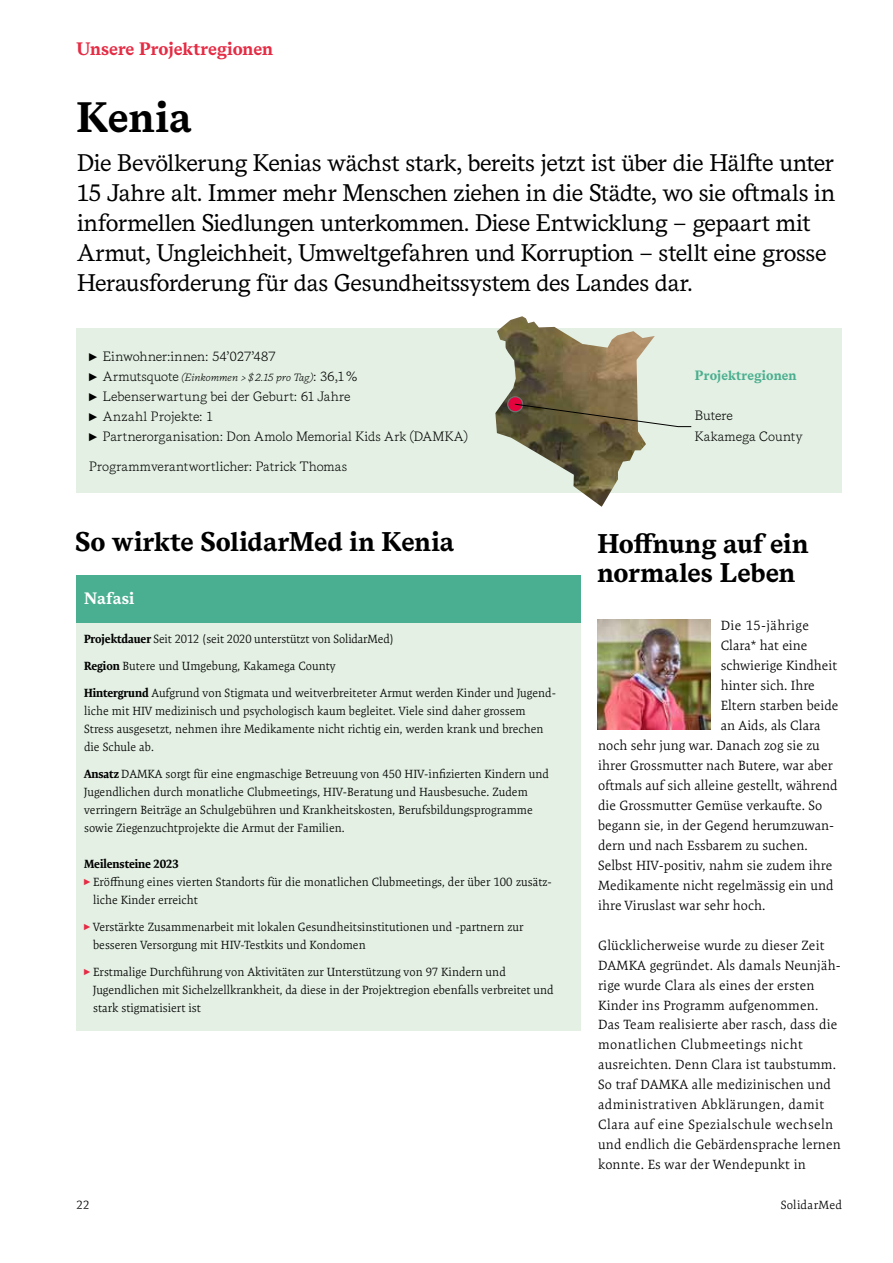
<style>
.page{position:relative;width:893px;height:1263px;background:#fff}
.page>*{position:absolute;margin:0;border:0;box-sizing:border-box;transform-origin:0 0}
.t1{font:700 42.45px "Messina Serif";color:#000}
.t2{font:700 27px/29.2px "Messina Serif";letter-spacing:-.005em;color:#000}
.t3{font:24px/30px "Messina Serif";letter-spacing:-.02em;color:#000}
.t4{font:700 18px "Messina Serif";letter-spacing:-.01em;color:#e52c45}
.t5{font:700 16.5px "Messina Serif";letter-spacing:.01em;color:#fff}
.t6{font:300 13.5px/20px "Expo Serif Pro";letter-spacing:.01em;color:#000}
.t7{font:300 13.5px/20px "Messina Serif";letter-spacing:-.005em;color:#000}
.t8{font:700 13.5px "Messina Serif";color:#4aae90}
.t9{font:300 13.5px "Expo Serif Pro";letter-spacing:.03em;color:#000}
.t10{font:300 12px/18px "Expo Serif Pro";color:#000}
.t11{font:700 12px "Expo Serif Pro";letter-spacing:-.01em;color:#000}
.t12{font:300 12px "Expo Serif Pro";letter-spacing:.02em;color:#000}
.t13{font:italic 300 10.5px "Messina Serif";letter-spacing:-.005em;color:#000}
.s1{font-family:"Andale Mono";font-weight:400}
.s2{font-family:"Andale Mono";font-weight:400;font-style:normal;font-size:13.5px}
.s3{font-style:normal;font-size:13.5px}
.s4{font-weight:700}
.s5{font-family:"Andale Mono";font-weight:400;font-size:10.5px;color:#e52c45}
</style>
<div class="page">
<div style="left:76px;top:617px;width:505px;height:414px;background:#e3f0e3"></div>
<div style="left:76px;top:575px;width:505px;height:47px;background:#4aae90"></div>
<img style="left:597px;top:619px;width:114px;height:110px">
<div style="left:77px;top:328px;width:765px;height:164px;background:#e3f0e3"></div>
<img style="left:495px;top:316px;width:160px;height:191px">
<svg style="left:507px;top:396px;width:185px;height:31px"></svg>
<h3 class="t4" style="left:77px;top:35px;width:198px">Unsere Projektregionen</h3>
<h1 class="t1" style="left:76px;top:85px;width:117px">Kenia</h1>
<p class="t3" style="left:77px;top:147px;width:760px">Die Bevölkerung Kenias wächst stark, bereits jetzt ist über die Hälfte unter 15 Jahre alt. Immer mehr Menschen ziehen in die Städte, wo sie oftmals in informellen Siedlungen unterkommen. Diese Entwicklung – gepaart mit Armut, Ungleichheit, Umweltgefahren und Korruption – stellt eine grosse Herausforderung für das Gesundheitssystem des Landes dar.</p>
<p class="t7" style="left:89px;top:346px;width:188px"><span class="s1">►</span> Einwohner:innen: 54’027’487</p>
<p class="t13" style="left:89px;top:369px;width:269px"><span class="s2">►</span> <span class="s3">Armutsquote</span> (Einkommen &gt;$2.15 pro Tag)<span class="s3">: 36,1 %</span></p>
<p class="t7" style="left:89px;top:386px;width:380px"><span class="s1">►</span> Lebenserwartung bei der Geburt: 61 Jahre<br><span class="s1">►</span> Anzahl Projekte: 1<br><span class="s1">►</span> Partnerorganisation: Don Amolo Memorial Kids Ark (DAMKA)</p>
<p class="t7" style="left:89px;top:455px;width:259px">Programmverantwortlicher: Patrick Thomas</p>
<h2 class="t2" style="left:75px;top:526px;width:381px">So wirkte SolidarMed in Kenia</h2>
<h3 class="t5" style="left:84px;top:586px;width:52px">Nafasi</h3>
<p class="t10" style="left:84px;top:630px;width:311px"><span class="s4">Projektdauer</span> Seit 2012 (seit 2020 unterstützt von SolidarMed)</p>
<p class="t10" style="left:84px;top:657px;width:253px"><span class="s4">Region</span> Butere und Umgebung, Kakamega County</p>
<p class="t10" style="left:84px;top:684px;width:473px"><span class="s4">Hintergrund</span> Aufgrund von Stigmata und weitverbreiteter Armut werden Kinder und Jugend&shy;liche mit HIV medizinisch und psychologisch kaum begleitet. Viele sind daher grossem Stress ausgesetzt, nehmen ihre Medikamente nicht richtig ein, werden krank und brechen die Schule ab.</p>
<p class="t10" style="left:84px;top:765px;width:466px"><span class="s4">Ansatz</span> DAMKA sorgt für eine engmaschige Betreuung von 450 HIV-infizierten Kindern und Jugendlichen durch monatliche Clubmeetings, HIV-Beratung und Hausbesuche. Zudem verringern Beiträge an Schulgebühren und Krankheitskosten, Berufsbildungsprogramme sowie Ziegenzuchtprojekte die Armut der Familien.</p>
<p class="t11" style="left:84px;top:856px;width:97px">Meilensteine 2023</p>
<p class="t10" style="left:84px;top:873px;width:469px"><span class="s5">►</span> Eröffnung eines vierten Standorts für die monatlichen Clubmeetings, der über 100 zusätz-</p>
<p class="t10" style="left:93px;top:891px;width:106px">liche Kinder erreicht</p>
<p class="t10" style="left:93px;top:918px;width:432px;text-indent:-9px"><span class="s5">►</span> Verstärkte Zusammenarbeit mit lokalen Gesundheitsinstitutionen und -partnern zur besseren Versorgung mit HIV-Testkits und Kondomen</p>
<p class="t10" style="left:93px;top:963px;width:462px;text-indent:-9px"><span class="s5">►</span> Erstmalige Durchführung von Aktivitäten zur Unterstützung von 97 Kindern und<br>Jugendlichen mit Sichelzellkrankheit, da diese in der Projektregion ebenfalls verbreitet und stark stigmatisiert ist</p>
<p class="t10" style="left:77px;top:1196px;width:15px">22</p>
<p class="t8" style="left:695px;top:365px;width:103px">Projektregionen</p>
<p class="t7" style="left:695px;top:405px;width:109px">Butere<br>Kakamega County</p>
<h2 class="t2" style="left:597px;top:529px;width:213px">Hoffnung auf ein normales Leben</h2>
<p class="t9" style="left:721px;top:618px;width:90px">Die 15-jährige</p>
<p class="t6" style="left:721px;top:636px;width:88px">Clara* hat eine</p>
<p class="t6" style="left:721px;top:656px;width:118px">schwierige Kindheit</p>
<p class="t6" style="left:721px;top:675px;width:96px">hinter sich. Ihre</p>
<p class="t6" style="left:721px;top:695px;width:119px">Eltern starben beide</p>
<p class="t6" style="left:721px;top:715px;width:101px">an Aids, als Clara</p>
<p class="t6" style="left:598px;top:735px;width:223px">noch sehr jung war. Danach zog sie zu</p>
<p class="t6" style="left:598px;top:755px;width:236px">ihrer Grossmutter nach Butere, war aber</p>
<p class="t6" style="left:598px;top:775px;width:241px">oftmals auf sich alleine gestellt, während</p>
<p class="t6" style="left:598px;top:795px;width:226px">die Grossmutter Gemüse verkaufte. So</p>
<p class="t6" style="left:598px;top:815px;width:238px">begann sie, in der Gegend herumzuwan-</p>
<p class="t6" style="left:598px;top:835px;width:211px">dern und nach Essbarem zu suchen.</p>
<p class="t6" style="left:598px;top:855px;width:236px">Selbst HIV-positiv, nahm sie zudem ihre</p>
<p class="t6" style="left:598px;top:875px;width:237px">Medikamente nicht regelmässig ein und</p>
<p class="t6" style="left:598px;top:895px;width:169px">ihre Viruslast war sehr hoch.</p>
<p class="t6" style="left:598px;top:935px;width:244px">Glücklicherweise wurde zu dieser Zeit DAMKA gegründet. Als damals Neunjäh&shy;rige wurde Clara als eines der ersten Kinder ins Programm aufgenommen.<br>Das Team realisierte aber rasch, dass die monatlichen Clubmeetings nicht ausreichten. Denn Clara ist taubstumm.<br>So traf DAMKA alle medizinischen und administrativen Abklärungen, damit Clara auf eine Spezialschule wechseln und endlich die Gebärdensprache lernen konnte. Es war der Wendepunkt in</p>
<p class="t12" style="left:781px;top:1198px;width:63px">SolidarMed</p>
</div>
